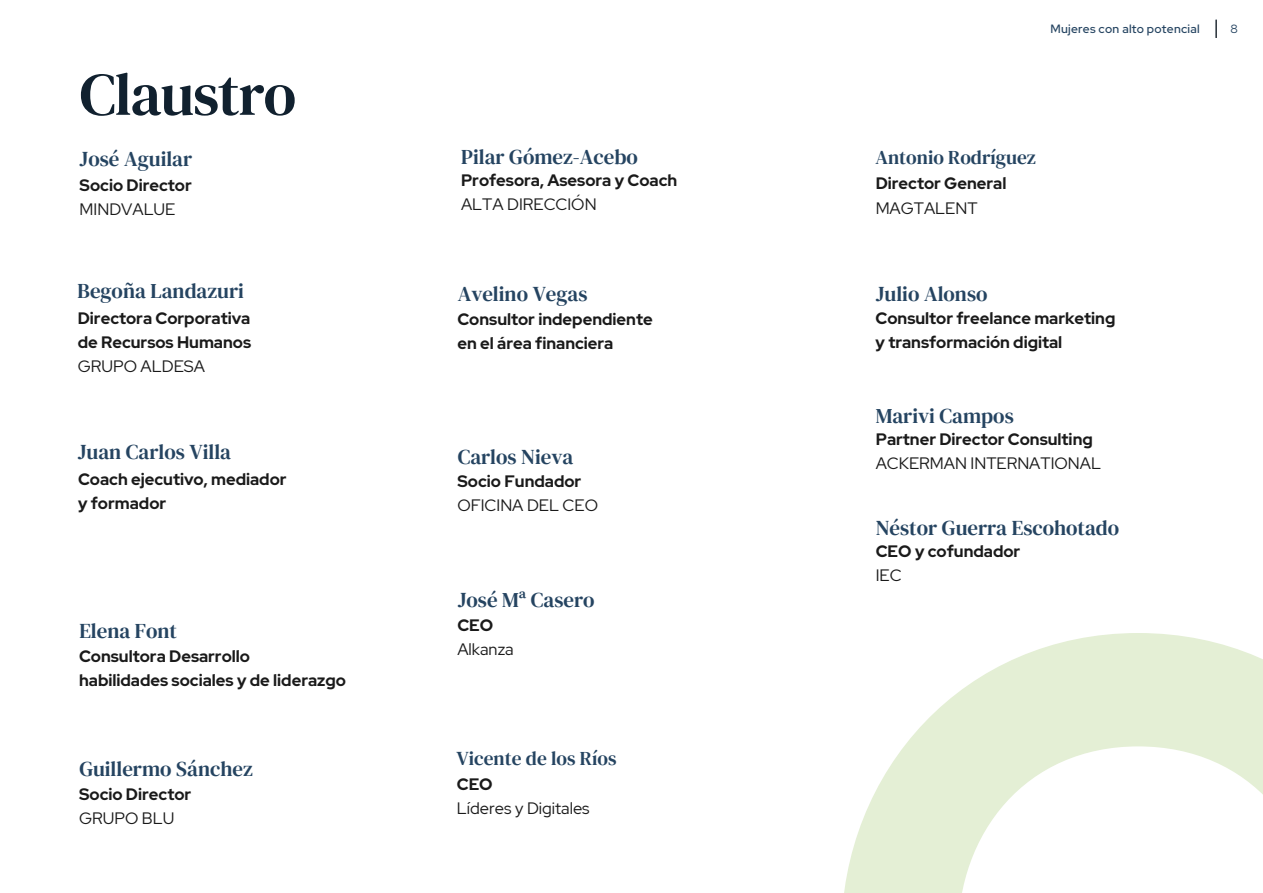
<style>
.page{position:relative;width:1263px;height:893px;background:#fff}
.page>*{position:absolute;margin:0;border:0;box-sizing:border-box;transform-origin:0 0}
.t1{font:60.15px "DM Serif Text";letter-spacing:-.02em;color:#11212f}
.t2{font:21px "DM Serif Text";color:#254461}
.t3{font:19.5px "DM Serif Text";color:#254461}
.t4{font:700 16.5px/24px "Red Hat Display";color:#1a1a1a}
.t5{font:16.5px "Red Hat Display";color:#1a1a1a}
.t6{font:500 12px "Red Hat Display";letter-spacing:.02em;color:#254461}
.t7{font:12px "Red Hat Display";color:#254461}
</style>
<div class="page">
<svg style="left:844px;top:633px;width:419px;height:260px"></svg>
<svg style="left:1216px;top:20px;width:1px;height:18px"></svg>
<h1 class="t1" style="left:80px;top:60px;width:218px">Claustro</h1>
<p class="t2" style="left:80px;top:146px;width:114px">José Aguilar</p>
<p class="t4" style="left:80px;top:173px;width:114px">Socio Director</p>
<p class="t5" style="left:80px;top:199px;width:97px">MINDVALUE</p>
<p class="t2" style="left:78px;top:279px;width:168px">Begoña Landazuri</p>
<p class="t4" style="left:78px;top:306px;width:175px">Directora Corporativa de Recursos Humanos</p>
<p class="t5" style="left:78px;top:355px;width:129px">GRUPO ALDESA</p>
<p class="t2" style="left:78px;top:440px;width:155px">Juan Carlos Villa</p>
<p class="t4" style="left:78px;top:467px;width:210px">Coach ejecutivo, mediador y formador</p>
<p class="t2" style="left:79px;top:619px;width:99px">Elena Font</p>
<p class="t4" style="left:79px;top:644px;width:268px">Consultora Desarrollo<br>habilidades sociales y de liderazgo</p>
<p class="t2" style="left:79px;top:757px;width:175px">Guillermo Sánchez</p>
<p class="t4" style="left:79px;top:782px;width:114px">Socio Director</p>
<p class="t5" style="left:79px;top:807px;width:97px">GRUPO BLU</p>
<p class="t2" style="left:461px;top:145px;width:178px">Pilar Gómez-Acebo</p>
<p class="t4" style="left:461px;top:168px;width:218px">Profesora, Asesora y Coach</p>
<p class="t5" style="left:461px;top:194px;width:137px">ALTA DIRECCIÓN</p>
<p class="t2" style="left:458px;top:282px;width:131px">Avelino Vegas</p>
<p class="t4" style="left:457px;top:307px;width:197px">Consultor independiente en el área financiera</p>
<p class="t2" style="left:458px;top:444px;width:117px">Carlos Nieva</p>
<p class="t4" style="left:457px;top:469px;width:125px">Socio Fundador</p>
<p class="t5" style="left:457px;top:495px;width:142px">OFICINA DEL CEO</p>
<p class="t2" style="left:458px;top:588px;width:138px">José Mª Casero</p>
<p class="t4" style="left:457px;top:613px;width:37px">CEO</p>
<p class="t5" style="left:457px;top:638px;width:58px">Alkanza</p>
<p class="t3" style="left:457px;top:747px;width:161px">Vicente de los Ríos</p>
<p class="t4" style="left:457px;top:772px;width:37px">CEO</p>
<p class="t5" style="left:457px;top:798px;width:134px">Líderes y Digitales</p>
<p class="t6" style="left:1051px;top:21px;width:151px">Mujeres con alto potencial</p>
<p class="t7" style="left:1230px;top:21px;width:9px">8</p>
<p class="t3" style="left:875px;top:146px;width:162px">Antonio Rodríguez</p>
<p class="t4" style="left:876px;top:172px;width:132px">Director General</p>
<p class="t5" style="left:876px;top:197px;width:103px">MAGTALENT</p>
<p class="t2" style="left:876px;top:281px;width:113px">Julio Alonso</p>
<p class="t4" style="left:875px;top:306px;width:241px">Consultor freelance marketing y transformación digital</p>
<p class="t2" style="left:876px;top:403px;width:140px">Marivi Campos</p>
<p class="t4" style="left:876px;top:427px;width:219px">Partner Director Consulting</p>
<p class="t5" style="left:876px;top:452px;width:227px">ACKERMAN INTERNATIONAL</p>
<p class="t2" style="left:876px;top:515px;width:245px">Néstor Guerra Escohotado</p>
<p class="t4" style="left:876px;top:539px;width:146px">CEO y cofundador</p>
<p class="t5" style="left:876px;top:564px;width:27px">IEC</p>
</div>
